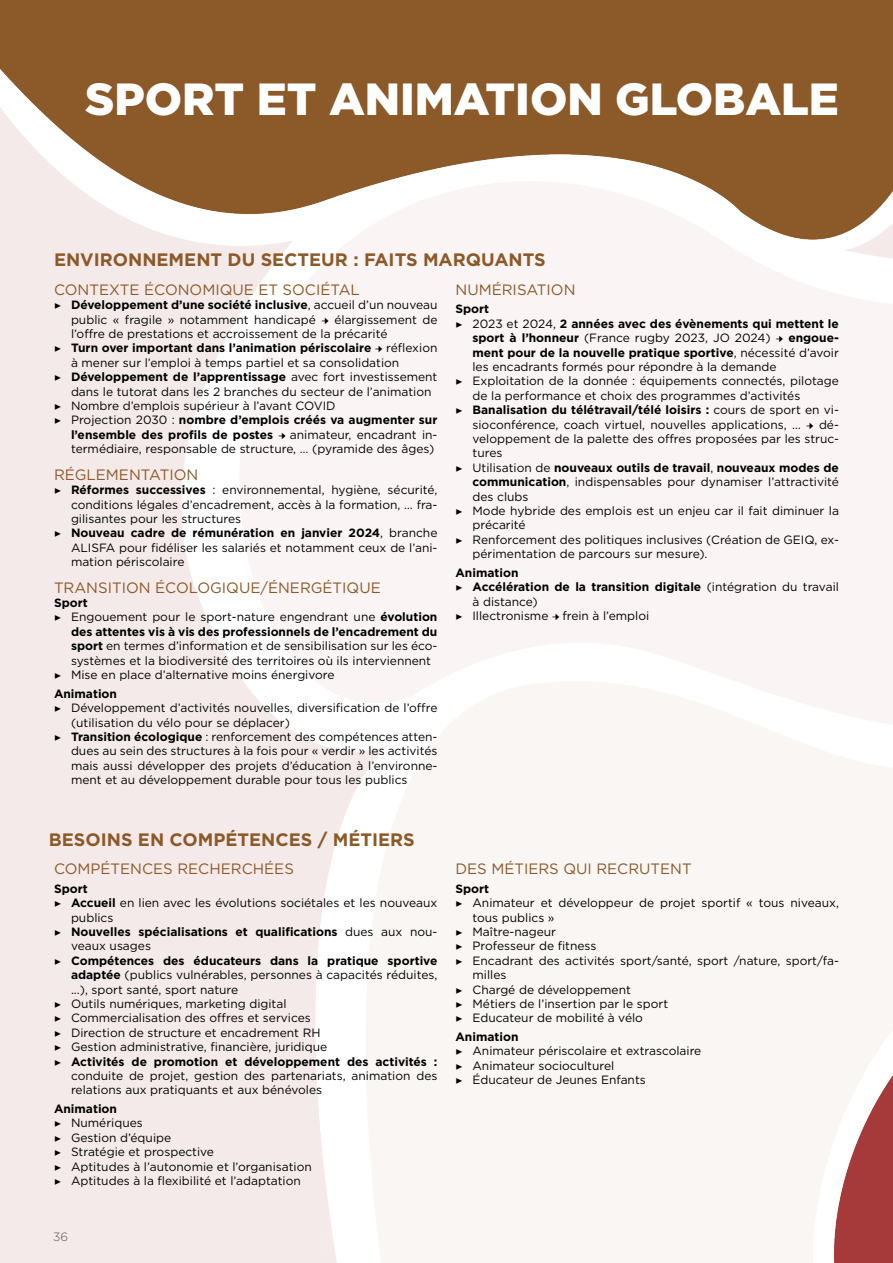
<style>
.page{position:relative;width:893px;height:1263px;background:#fff}
.page>*{position:absolute;margin:0;border:0;box-sizing:border-box;transform-origin:0 0}
.t1{font:900 45px "Gotham";color:#fff}
.t2{font:700 18px "Gotham";color:#8c5928}
.t3{font:15px "Gotham";color:#8c5928}
.t4{font:12px/14.4px "Gotham";color:#000}
.t5{font:700 12px "Gotham";color:#000}
.t6{font:300 12px "Gotham";color:#575756}
.s1{font-family:"Minion Pro";font-weight:400}
.s2{font-weight:400}
.s3{font-family:"Minion Pro"}
.s4{font-weight:700}
</style>
<div class="page">
<img style="left:0;top:0;width:893px;height:1263px">
<h1 class="t1" style="left:85px;top:68px;width:755px">SPORT ET ANIMATION GLOBALE</h1>
<h2 class="t2" style="left:54px;top:248px;width:493px">ENVIRONNEMENT DU SECTEUR : FAITS MARQUANTS</h2>
<p class="t3" style="left:54px;top:280px;width:307px">CONTEXTE ÉCONOMIQUE ET SOCIÉTAL</p>
<p class="t5" style="left:54px;top:297px;width:385px"><span class="s1">▶</span> Développement d’une société inclusive<span class="s2">, accueil d’un nouveau</span></p>
<p class="t4" style="left:71px;top:312px;width:368px">public « fragile » notamment handicapé <span class="s3">→</span> élargissement de</p>
<p class="t4" style="left:71px;top:326px;width:318px">l’offre de prestations et accroissement de la précarité</p>
<p class="t5" style="left:54px;top:340px;width:385px"><span class="s1">▶</span> Turn over important dans l’animation périscolaire <span class="s1">→</span> <span class="s2">réflexion</span></p>
<p class="t4" style="left:71px;top:355px;width:330px">à mener sur l’emploi à temps partiel et sa consolidation</p>
<p class="t5" style="left:54px;top:369px;width:385px"><span class="s1">▶</span> Développement de l’apprentissage <span class="s2">avec fort investissement</span></p>
<p class="t4" style="left:71px;top:384px;width:362px">dans le tutorat dans les 2 branches du secteur de l’animation</p>
<p class="t4" style="left:54px;top:398px;width:283px"><span class="s3">▶</span> Nombre d’emplois supérieur à l’avant COVID</p>
<p class="t5" style="left:54px;top:412px;width:385px"><span class="s1">▶</span> <span class="s2">Projection 2030 :</span> nombre d’emplois créés va augmenter sur</p>
<p class="t5" style="left:71px;top:427px;width:368px">l’ensemble des profils de postes <span class="s1">→</span> <span class="s2">animateur, encadrant in-</span></p>
<p class="t4" style="left:71px;top:441px;width:365px">termédiaire, responsable de structure, … (pyramide des âges)</p>
<p class="t3" style="left:54px;top:465px;width:146px">RÉGLEMENTATION</p>
<p class="t4" style="left:54px;top:482px;width:385px"><span class="s3">▶</span> <span class="s4">Réformes successives</span> : environnemental, hygiène, sécurité,</p>
<p class="t4" style="left:71px;top:497px;width:368px">conditions légales d’encadrement, accès à la formation, … fra-</p>
<p class="t4" style="left:71px;top:511px;width:172px">gilisantes pour les structures</p>
<p class="t5" style="left:54px;top:525px;width:385px"><span class="s1">▶</span> Nouveau cadre de rémunération en janvier 2024<span class="s2">, branche</span></p>
<p class="t4" style="left:71px;top:540px;width:368px">ALISFA pour fidéliser les salariés et notamment ceux de l’ani-</p>
<p class="t4" style="left:71px;top:554px;width:115px">mation périscolaire</p>
<p class="t3" style="left:54px;top:578px;width:328px">TRANSITION ÉCOLOGIQUE/ÉNERGÉTIQUE</p>
<p class="t5" style="left:54px;top:595px;width:35px">Sport</p>
<p class="t4" style="left:54px;top:610px;width:385px"><span class="s3">▶</span> Engouement pour le sport-nature engendrant une <span class="s4">évolution</span></p>
<p class="t5" style="left:71px;top:624px;width:368px">des attentes vis à vis des professionnels de l’encadrement du</p>
<p class="t4" style="left:71px;top:638px;width:368px"><span class="s4">sport</span> en termes d’information et de sensibilisation sur les éco-</p>
<p class="t4" style="left:71px;top:653px;width:362px">systèmes et la biodiversité des territoires où ils interviennent</p>
<p class="t4" style="left:54px;top:667px;width:282px"><span class="s3">▶</span> Mise en place d’alternative moins énergivore</p>
<p class="t5" style="left:54px;top:685px;width:65px">Animation</p>
<p class="t4" style="left:54px;top:700px;width:385px"><span class="s3">▶</span> Développement d’activités nouvelles, diversification de l’offre</p>
<p class="t4" style="left:71px;top:715px;width:221px">(utilisation du vélo pour se déplacer)</p>
<p class="t4" style="left:54px;top:729px;width:385px"><span class="s3">▶</span> <span class="s4">Transition écologique</span> : renforcement des compétences atten-</p>
<p class="t4" style="left:71px;top:744px;width:368px">dues au sein des structures à la fois pour « verdir » les activités</p>
<p class="t4" style="left:71px;top:758px;width:368px">mais aussi développer des projets d’éducation à l’environne-</p>
<p class="t4" style="left:71px;top:772px;width:338px">ment et au développement durable pour tous les publics</p>
<h2 class="t2" style="left:49px;top:828px;width:367px">BESOINS EN COMPÉTENCES / MÉTIERS</h2>
<p class="t3" style="left:54px;top:859px;width:241px">COMPÉTENCES RECHERCHÉES</p>
<p class="t5" style="left:54px;top:880px;width:35px">Sport</p>
<p class="t4" style="left:54px;top:895px;width:385px"><span class="s3">▶</span> <span class="s4">Accueil</span> en lien avec les évolutions sociétales et les nouveaux</p>
<p class="t4" style="left:71px;top:910px;width:44px">publics</p>
<p class="t5" style="left:54px;top:924px;width:385px"><span class="s1">▶</span> Nouvelles spécialisations et qualifications <span class="s2">dues aux nou-</span></p>
<p class="t4" style="left:71px;top:939px;width:81px">veaux usages</p>
<p class="t5" style="left:54px;top:952px;width:385px"><span class="s1">▶</span> Compétences des éducateurs dans la pratique sportive</p>
<p class="t4" style="left:71px;top:967px;width:368px"><span class="s4">adaptée</span> (publics vulnérables, personnes à capacités réduites,</p>
<p class="t4" style="left:71px;top:982px;width:169px">...), sport santé, sport nature</p>
<p class="t4" style="left:54px;top:996px;width:234px"><span class="s3">▶</span> Outils numériques, marketing digital</p>
<p class="t4" style="left:54px;top:1011px;width:258px"><span class="s3">▶</span> Commercialisation des offres et services</p>
<p class="t4" style="left:54px;top:1025px;width:268px"><span class="s3">▶</span> Direction de structure et encadrement RH</p>
<p class="t4" style="left:54px;top:1039px;width:275px"><span class="s3">▶</span> Gestion administrative, financière, juridique</p>
<p class="t5" style="left:54px;top:1053px;width:385px"><span class="s1">▶</span> Activités de promotion et développement des activités :</p>
<p class="t4" style="left:71px;top:1068px;width:368px">conduite de projet, gestion des partenariats, animation des</p>
<p class="t4" style="left:71px;top:1083px;width:253px">relations aux pratiquants et aux bénévoles</p>
<p class="t4" style="left:54px;top:1101px;width:259px"><span class="s4">Animation<br></span><span class="s3">▶</span> Numériques<br><span class="s3">▶</span> Gestion d’équipe<br><span class="s3">▶</span> Stratégie et prospective<br><span class="s3">▶</span> Aptitudes à l’autonomie et l’organisation <span class="s3">▶</span> Aptitudes à la flexibilité et l’adaptation</p>
<p class="t6" style="left:53px;top:1229px;width:17px">36</p>
<p class="t3" style="left:455px;top:280px;width:122px">NUMÉRISATION</p>
<p class="t5" style="left:455px;top:301px;width:35px">Sport</p>
<p class="t5" style="left:455px;top:316px;width:385px"><span class="s1">▶</span> <span class="s2">2023 et 2024,</span> 2 années avec des évènements qui mettent le</p>
<p class="t4" style="left:472px;top:331px;width:368px"><span class="s4">sport à l’honneur</span> (France rugby 2023, JO 2024) <span class="s3">→</span> <span class="s4">engoue-</span></p>
<p class="t5" style="left:472px;top:344px;width:368px">ment pour de la nouvelle pratique sportive<span class="s2">, nécessité d’avoir</span></p>
<p class="t4" style="left:472px;top:359px;width:306px">les encadrants formés pour répondre à la demande</p>
<p class="t4" style="left:455px;top:374px;width:385px"><span class="s3">▶</span> Exploitation de la donnée : équipements connectés, pilotage</p>
<p class="t4" style="left:472px;top:388px;width:329px">de la performance et choix des programmes d’activités</p>
<p class="t5" style="left:455px;top:402px;width:385px"><span class="s1">▶</span> Banalisation du télétravail/télé loisirs : <span class="s2">cours de sport en vi-</span></p>
<p class="t4" style="left:472px;top:417px;width:368px">sioconférence, coach virtuel, nouvelles applications, … <span class="s3">→</span> dé-</p>
<p class="t4" style="left:472px;top:431px;width:368px">veloppement de la palette des offres proposées par les struc-</p>
<p class="t4" style="left:472px;top:446px;width:31px">tures</p>
<p class="t5" style="left:455px;top:460px;width:385px"><span class="s1">▶</span> <span class="s2">Utilisation de</span> nouveaux outils de travail<span class="s2">,</span> nouveaux modes de</p>
<p class="t4" style="left:472px;top:475px;width:368px"><span class="s4">communication</span>, indispensables pour dynamiser l’attractivité</p>
<p class="t4" style="left:472px;top:489px;width:57px">des clubs</p>
<p class="t4" style="left:455px;top:503px;width:385px"><span class="s3">▶</span> Mode hybride des emplois est un enjeu car il fait diminuer la</p>
<p class="t4" style="left:472px;top:518px;width:55px">précarité</p>
<p class="t4" style="left:455px;top:532px;width:385px"><span class="s3">▶</span> Renforcement des politiques inclusives (Création de GEIQ, ex-</p>
<p class="t4" style="left:472px;top:547px;width:237px">périmentation de parcours sur mesure).</p>
<p class="t5" style="left:455px;top:565px;width:65px">Animation</p>
<p class="t5" style="left:455px;top:579px;width:385px"><span class="s1">▶</span> Accélération de la transition digitale <span class="s2">(intégration du travail</span></p>
<p class="t4" style="left:472px;top:594px;width:67px">à distance)</p>
<p class="t4" style="left:455px;top:608px;width:195px"><span class="s3">▶</span> Illectronisme <span class="s3">→</span> frein à l’emploi</p>
<p class="t3" style="left:455px;top:859px;width:238px">DES MÉTIERS QUI RECRUTENT</p>
<p class="t5" style="left:455px;top:880px;width:35px">Sport</p>
<p class="t4" style="left:455px;top:895px;width:385px"><span class="s3">▶</span> Animateur et développeur de projet sportif « tous niveaux,</p>
<p class="t4" style="left:472px;top:910px;width:84px">tous publics »</p>
<p class="t4" style="left:455px;top:924px;width:102px"><span class="s3">▶</span> Maître-nageur</p>
<p class="t4" style="left:455px;top:939px;width:142px"><span class="s3">▶</span> Professeur de fitness</p>
<p class="t4" style="left:455px;top:953px;width:385px"><span class="s3">▶</span> Encadrant des activités sport/santé, sport /nature, sport/fa-</p>
<p class="t4" style="left:472px;top:967px;width:35px">milles</p>
<p class="t4" style="left:455px;top:982px;width:177px"><span class="s3">▶</span> Chargé de développement</p>
<p class="t4" style="left:455px;top:996px;width:214px"><span class="s3">▶</span> Métiers de l’insertion par le sport</p>
<p class="t4" style="left:455px;top:1011px;width:189px"><span class="s3">▶</span> Educateur de mobilité à vélo</p>
<p class="t4" style="left:455px;top:1029px;width:247px"><span class="s4">Animation<br></span><span class="s3">▶</span> Animateur périscolaire et extrascolaire <span class="s3">▶</span> Animateur socioculturel<br><span class="s3">▶</span> Éducateur de Jeunes Enfants</p>
</div>
